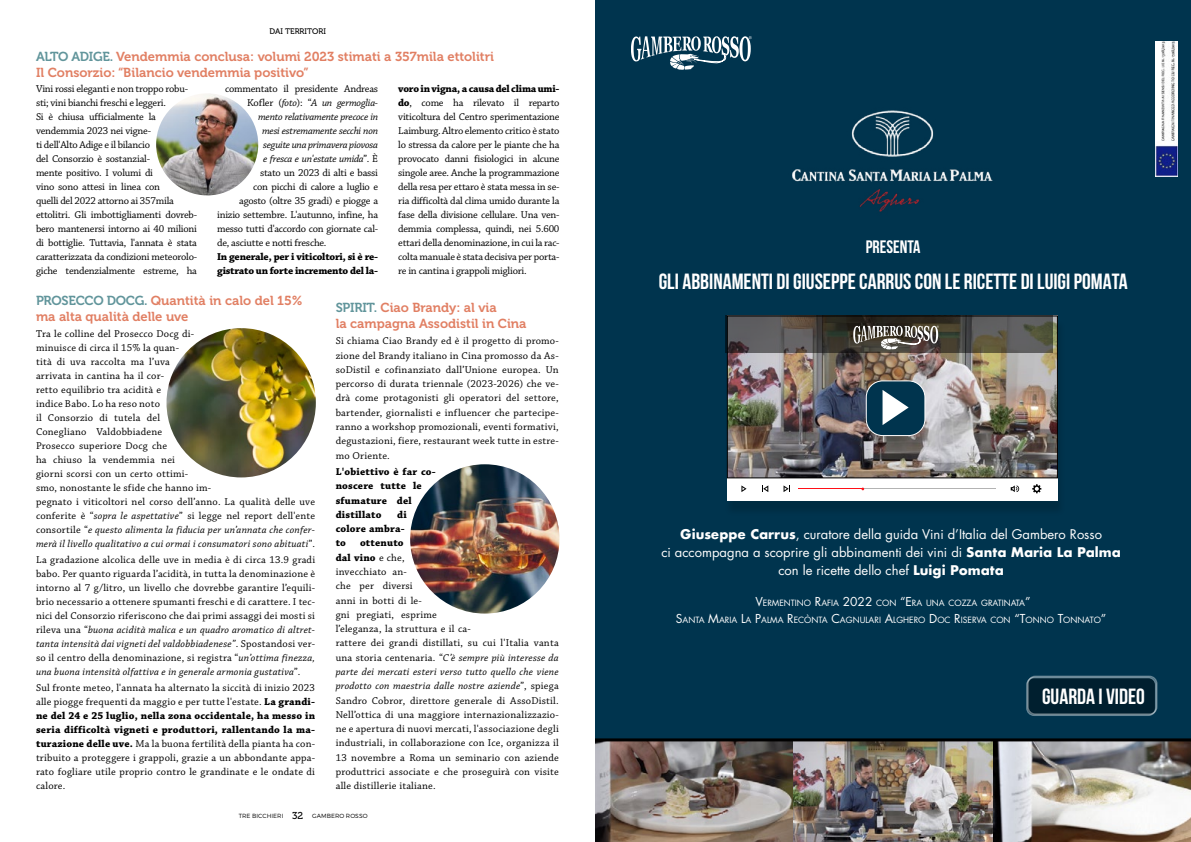
<style>
.page{position:relative;width:1191px;height:842px;background:#fff}
.page>*{position:absolute;margin:0;border:0;box-sizing:border-box;transform-origin:0 0}
.t1{font:700 22px "Bebas Neue";color:#fff}
.t2{font:700 18px "Bebas Neue";color:#fff}
.t3{font:13px/16px "Museo 700";color:#e17f63}
.t4{font:13px/18px "Futura";color:#fff;text-align:center}
.t5{font:10.5px/14px "Chaparral Pro";letter-spacing:.02em;color:#000;text-align:justify}
.t6{font:10.5px/14px "Chaparral Pro";letter-spacing:-.02em;color:#000}
.t7{font:italic 10.5px "Chaparral Pro";letter-spacing:-.02em;color:#000}
.t8{font:700 10.5px/14.3px "Chaparral Pro";letter-spacing:.005em;color:#000}
.t9{font:700 10.5px/14px "Chaparral Pro";letter-spacing:-.02em;color:#000}
.t10{font:8.4px/17px "Futura";color:#fff;text-align:center}
.t11{font:8px "Museo 500";color:#000}
.t12{font:300 6px "Montserrat";letter-spacing:.01em;color:#000}
.s1{color:#61959b}
.s2{font-weight:700}
.s3{font-style:normal}
.s4{font-style:italic}
.s5{font-family:"Museo 500";font-weight:400;font-size:10px}
.s6{font-size:12px}
</style>
<div class="page">
<img style="left:156px;top:93px;width:102px;height:102px;border-radius:51px">
<img style="left:166px;top:328px;width:150px;height:149px;border-radius:75px">
<img style="left:410px;top:464px;width:149px;height:150px;border-radius:75px">
<div style="left:595px;top:0;width:596px;height:842px;background:#00344e"></div>
<svg style="left:631px;top:36px;width:120px;height:34px"></svg>
<div style="left:1026px;top:677px;width:129px;height:38px;background:#001f2f;border-radius:7px"></div>
<div style="left:1026px;top:677px;width:130px;height:39px;border:1px solid #fff;border-radius:7px"></div>
<div style="left:1027px;top:676px;width:130px;height:39px;border:1px solid #fff;border-radius:7px"></div>
<img style="left:1155px;top:41px;width:22px;height:135px">
<div style="left:724px;top:319px;width:341px;height:197px;background:#002e45"></div>
<div style="left:728px;top:476px;width:330px;height:25px;background:#fff"></div>
<svg style="left:741px;top:485px;width:5px;height:7px"></svg>
<svg style="left:783px;top:485px;width:6px;height:7px"></svg>
<svg style="left:762px;top:485px;width:6px;height:7px"></svg>
<svg style="left:1010px;top:485px;width:9px;height:7px"></svg>
<svg style="left:1032px;top:484px;width:9px;height:9px"></svg>
<hr style="left:798px;top:489px;width:198px;height:1px;background:#b3b3b3">
<hr style="left:798px;top:489px;width:64px;height:1px;background:#ff0f17">
<img style="left:729px;top:317px;width:327px;height:159px">
<div style="left:727px;top:315px;width:331px;height:163px;border:1px solid #000"></div>
<svg style="left:725px;top:315px;width:328px;height:38px;background:#4b4843"></svg>
<svg style="left:853px;top:326px;width:85px;height:23px;background:#7d7871"></svg>
<div style="left:866px;top:381px;width:59px;height:55px;background:#00344e;border-radius:16px"></div>
<div style="left:866px;top:381px;width:59px;height:55px;border:1px solid #fff;border-radius:16px"></div>
<svg style="left:882px;top:390px;width:26px;height:35px"></svg>
<img style="left:595px;top:741px;width:596px;height:100px">
<hr style="left:595px;top:738px;width:596px;height:3px;background:#000">
<div style="left:714px;top:85px;width:363px;height:141px;background:#00344e"></div>
<p class="t11" style="left:269px;top:27px;width:58px">DAI TERRITORI</p>
<p class="t3" style="left:36px;top:48px;width:459px"><span class="s1">ALTO ADIGE.</span> Vendemmia conclusa: volumi 2023 stimati a 357mila ettolitri<br>Il Consorzio: “Bilancio vendemmia positivo”</p>
<p class="t6" style="left:36px;top:82px;width:163px">Vini rossi eleganti e non troppo robu&shy;sti; vini bianchi freschi e leggeri.<br>Si è chiusa ufficialmente la vendemmia 2023 nei vigne-<br>ti dell'Alto Adige e il bilancio<br>del Consorzio è sostanzial-<br>mente positivo. I volumi di<br>vino sono attesi in linea con<br>quelli del 2022 attorno ai 357mila ettolitri. Gli imbottigliamenti dovreb&shy;bero mantenersi intorno ai 40 milioni di bottiglie. Tuttavia, l'annata è stata caratterizzata da condizioni meteorolo&shy;giche tendenzialmente estreme, ha</p>
<p class="t6" style="left:225px;top:82px;width:154px">commentato il presidente Andreas</p>
<p class="t5" style="left:398px;top:82px;width:163px"><span class="s2">voro in vigna, a causa del clima umi&shy;do</span>, come ha rilevato il reparto viticoltura del Centro sperimentazione Laimburg. Altro elemento critico è stato lo stressa da calore per le piante che ha provocato danni fisiologici in alcune singole aree. Anche la programmazione della resa per ettaro è stata messa in se&shy;ria difficoltà dal clima umido durante la fase della divisione cellulare. Una ven&shy;demmia complessa, quindi, nei 5.600 ettari della denominazione, in cui la rac&shy;colta manuale è stata decisiva per porta&shy;re in cantina i grappoli migliori.</p>
<p class="t7" style="left:247px;top:97px;width:133px"><span class="s3">Kofler (</span>foto<span class="s3">): “</span>A un germoglia-</p>
<p class="t7" style="left:258px;top:111px;width:122px">mento relativamente precoce in</p>
<p class="t7" style="left:262px;top:125px;width:118px">mesi estremamente secchi non</p>
<p class="t7" style="left:263px;top:139px;width:117px">seguite una primavera piovosa</p>
<p class="t7" style="left:263px;top:153px;width:117px">e fresca e un'estate umida<span class="s3">”. È</span></p>
<p class="t6" style="left:260px;top:166px;width:119px">stato un 2023 di alti e bassi</p>
<p class="t6" style="left:253px;top:180px;width:126px">con picchi di calore a luglio e</p>
<p class="t6" style="left:239px;top:194px;width:140px">agosto (oltre 35 gradi) e piogge a</p>
<p class="t6" style="left:217px;top:208px;width:162px">inizio settembre. L'autunno, infine, ha</p>
<p class="t6" style="left:217px;top:222px;width:162px">messo tutti d'accordo con giornate cal-</p>
<p class="t6" style="left:217px;top:236px;width:111px">de, asciutte e notti fresche.</p>
<p class="t9" style="left:217px;top:250px;width:162px">In generale, per i viticoltori, si è re&shy;gistrato un forte incremento del la-</p>
<p class="t3" style="left:36px;top:293px;width:268px"><span class="s1">PROSECCO DOCG.</span> Quantità in calo del 15% ma alta qualità delle uve</p>
<p class="t5" style="left:36px;top:327px;width:281px;text-align:left">Tra le colline del Prosecco Docg di-<br>minuisce di circa il 15% la quan-<br>tità di uva raccolta ma l’uva<br>arrivata in cantina ha il cor-<br>retto equilibrio tra acidità e<br>indice Babo. Lo ha reso noto<br>il Consorzio di tutela del<br>Conegliano Valdobbiadene<br>Prosecco superiore Docg che<br>ha chiuso la vendemmia nei<br>giorni scorsi con un certo ottimi-<br>smo, nonostante le sfide che hanno im-<br>pegnato i viticoltori nel corso dell’anno. La qualità delle uve conferite è “<span class="s4">sopra le aspettative</span>” si legge nel report dell'ente consortile “<span class="s4">e questo alimenta la fiducia per un’annata che confer&shy;merà il livello qualitativo a cui ormai i consumatori sono abituati</span>”.</p>
<p class="t5" style="left:36px;top:553px;width:281px">La gradazione alcolica delle uve in media è di circa 13.9 gradi babo. Per quanto riguarda l’acidità, in tutta la denominazione è intorno al 7 g/litro, un livello che dovrebbe garantire l’equili&shy;brio necessario a ottenere spumanti freschi e di carattere. I tec&shy;nici del Consorzio riferiscono che dai primi assaggi dei mosti si rileva una “<span class="s4">buona acidità malica e un quadro aromatico di altret&shy;tanta intensità dai vigneti del valdobbiadenese”</span>. Spostandosi ver&shy;so il centro della denominazione, si registra “<span class="s4">un’ottima finezza, una buona intensità olfattiva e in generale armonia gustativa</span>”.</p>
<p class="t5" style="left:36px;top:681px;width:281px">Sul fronte meteo, l'annata ha alternato la siccità di inizio 2023 alle piogge frequenti da maggio e per tutte l'estate. <span class="s2">La grandi&shy;ne del 24 e 25 luglio, nella zona occidentale, ha messo in seria difficoltà vigneti e produttori, rallentando la ma&shy;turazione delle uve.</span> Ma la buona fertilità della pianta ha con&shy;tribuito a proteggere i grappoli, grazie a un abbondante appa&shy;rato fogliare utile proprio contro le grandinate e le ondate di calore.</p>
<p class="t3" style="left:336px;top:299px;width:192px;line-height:16.3px"><span class="s1">SPIRIT.</span> Ciao Brandy: al via<br>la campagna Assodistil in Cina</p>
<p class="t5" style="left:336px;top:334px;width:225px;line-height:14.3px">Si chiama Ciao Brandy ed è il progetto di promo&shy;zione del Brandy italiano in Cina promosso da As&shy;soDistil e cofinanziato dall’Unione europea. Un percorso di durata triennale (2023-2026) che ve&shy;drà come protagonisti gli operatori del settore, bartender, giornalisti e influencer che partecipe&shy;ranno a workshop promozionali, eventi formativi, degustazioni, fiere, restaurant week tutte in estre&shy;mo Oriente.</p>
<p class="t8" style="left:336px;top:465px;width:102px">L'obiettivo è far co&shy;noscere tutte le sfumature del distillato</p>
<p class="t8" style="left:336px;top:508px;width:73px;text-indent:61px">di colore ambra&shy;to</p>
<p class="t5" style="left:336px;top:536px;width:225px;line-height:14.3px;text-align:left;text-indent:24px"><span class="s2">ottenuto<br>dal vino</span> e che,<br>invecchiato an-<br>che per diversi<br>anni in botti di le-<br>gni pregiati, esprime<br>l’eleganza, la struttura e il ca-<br>rattere dei grandi distillati, su cui l'Italia vanta una storia centenaria. “<span class="s4">C’è sempre più interesse da parte dei mercati esteri verso tutto quello che viene prodotto con maestria dalle nostre aziende</span>”, spiega Sandro Cobror, direttore generale di AssoDistil.<br>Nell’ottica di una maggiore internazionalizzazio&shy;ne e apertura di nuovi mercati, l'associazione degli industriali, in collaborazione con Ice, organizza il 13 novembre a Roma un seminario con aziende produttrici associate e che proseguirà con visite alle distillerie italiane.</p>
<p class="t12" style="left:239px;top:812px;width:130px">TRE BICCHIERI <span class="s5">32</span> GAMBERO ROSSO</p>
<h2 class="t2" style="left:866px;top:236px;width:56px">PRESENTA</h2>
<h1 class="t1" style="left:658px;top:269px;width:470px">GLI ABBINAMENTI DI GIUSEPPE CARRUS CON LE RICETTE DI LUIGI POMATA</h1>
<p class="t4" style="left:661px;top:525px;width:461px"><span class="s2">Giuseppe Carrus</span>, curatore della guida Vini d’Italia del Gambero Rosso<br>ci accompagna a scoprire gli abbinamenti dei vini di <span class="s2">Santa Maria La Palma </span>con le ricette dello chef <span class="s2">Luigi Pomata</span></p>
<p class="t10" style="left:676px;top:594px;width:432px"><span class="s6">V</span>ERMENTINO <span class="s6">R</span>AFIA <span class="s6">2022</span> CON <span class="s6">“E</span>RA UNA COZZA GRATINATA<span class="s6">”<br>S</span>ANTA <span class="s6">M</span>ARIA <span class="s6">L</span>A <span class="s6">P</span>ALMA <span class="s6">R</span>ECÒNTA <span class="s6">C</span>AGNULARI <span class="s6">A</span>LGHERO <span class="s6">D</span>OC <span class="s6">R</span>ISERVA CON <span class="s6">“T</span>ONNO <span class="s6">T</span>ONNATO<span class="s6">”</span></p>
<h1 class="t1" style="left:1042px;top:685px;width:104px">GUARDA I VIDEO</h1>
</div>
